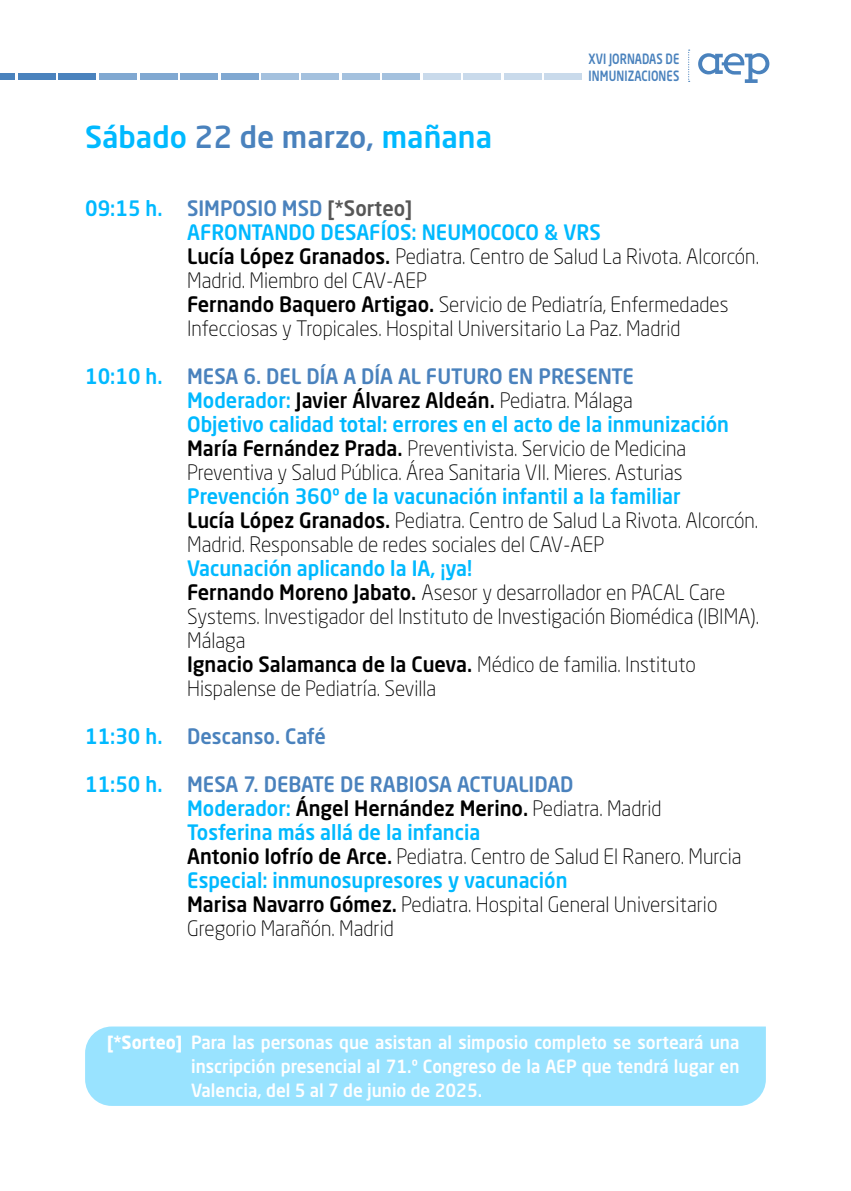
<style>
.page{position:relative;width:851px;height:1191px;background:#fff}
.page>*{position:absolute;margin:0;border:0;box-sizing:border-box;transform-origin:0 0}
.t1{font:500 30px "Neo Sans W1 G";color:#00b9ff}
.t2{font:300 21px/24px "Neo Sans W1 G";color:#000;scale:.95 1}
.t3{font:500 21px "Neo Sans W1 G";color:#4a82bd;scale:.95 1}
.t4{font:500 18px/24px "Neo Sans W1 G";color:#fff;text-align:justify;scale:.95 1}
.t5{font:500 14px/16.8px "Neo Sans W1 G";letter-spacing:.01em;color:#4a82bd;scale:.79 1}
.s1{color:#4a82bd}
.s2{font-weight:500;color:#00b9ff}
.s3{font-weight:500;color:#4a82bd}
.s4{font-weight:500;color:#575757}
.s5{font-weight:500}
.s6{color:#00b9ff}
.s7{font-weight:700}
</style>
<div class="page">
<svg style="left:688px;top:50px;width:1px;height:32px"></svg>
<div style="left:342px;top:73px;width:37px;height:7px;background:#a4c1de"></div>
<div style="left:180px;top:73px;width:38px;height:7px;background:#80a8d1"></div>
<div style="left:221px;top:73px;width:37px;height:7px;background:#80a8d1"></div>
<div style="left:301px;top:73px;width:38px;height:7px;background:#a4c1de"></div>
<div style="left:261px;top:73px;width:38px;height:7px;background:#a4c1de"></div>
<div style="left:382px;top:73px;width:38px;height:7px;background:#a4c1de"></div>
<div style="left:423px;top:73px;width:37px;height:7px;background:#c9daeb"></div>
<div style="left:140px;top:73px;width:37px;height:7px;background:#80a8d1"></div>
<div style="left:463px;top:73px;width:38px;height:7px;background:#c9daeb"></div>
<div style="left:0;top:73px;width:15px;height:7px;background:#4a82bd"></div>
<div style="left:18px;top:73px;width:37px;height:7px;background:#4a82bd"></div>
<div style="left:58px;top:73px;width:38px;height:7px;background:#4a82bd"></div>
<div style="left:99px;top:73px;width:38px;height:7px;background:#80a8d1"></div>
<div style="left:504px;top:73px;width:37px;height:7px;background:#c9daeb"></div>
<div style="left:544px;top:73px;width:37px;height:7px;background:#c9daeb"></div>
<svg style="left:698px;top:53px;width:71px;height:30px"></svg>
<div style="left:85px;top:1026px;width:680px;height:80px;background:#99e3ff"></div>
<h1 class="t1" style="left:85px;top:118px;width:408px">Sábado <span class="s1">22 de marzo,</span> mañana</h1>
<p class="t5" style="left:588px;top:50px;width:116px">XVI JORNADAS DE<br>INMUNIZACIONES</p>
<p class="t2" style="left:187px;top:196px;width:603px;text-indent:-102px"><span class="s2">09:15 h.</span> <span class="s3">SIMPOSIO MSD</span> <span class="s4">[*Sorteo]<br></span><span class="s2">AFRONTANDO DESAFÍOS: NEUMOCOCO &amp; VRS<br></span><span class="s5">Lucía López Granados.</span> Pediatra. Centro de Salud La Rivota. Alcorcón.<br>Madrid. Miembro del CAV-AEP<br><span class="s5">Fernando Baquero Artigao.</span> Servicio de Pediatría, Enfermedades Infecciosas y Tropicales. Hospital Universitario La Paz. Madrid</p>
<p class="t2" style="left:187px;top:364px;width:572px;text-indent:-102px"><span class="s2">10:10 h.</span> <span class="s3">MESA 6. DEL DÍA A DÍA AL FUTURO EN PRESENTE </span><span class="s2">Moderador:</span> <span class="s5">Javier Álvarez Aldeán.</span> Pediatra. Málaga<br><span class="s2">Objetivo calidad total: errores en el acto de la inmunización </span><span class="s5">María Fernández Prada.</span> Preventivista. Servicio de Medicina Preventiva y Salud Pública. Área Sanitaria VII. Mieres. Asturias</p>
<p class="t2" style="left:187px;top:484px;width:602px"><span class="s2">Prevención 360º de la vacunación infantil a la familiar<br></span><span class="s5">Lucía López Granados.</span> Pediatra. Centro de Salud La Rivota. Alcorcón.<br>Madrid. Responsable de redes sociales del CAV-AEP</p>
<p class="t2" style="left:187px;top:556px;width:603px"><span class="s2">Vacunación aplicando la IA, ¡ya!<br></span><span class="s5">Fernando Moreno Jabato.</span> Asesor y desarrollador en PACAL Care Systems. Investigador del Instituto de Investigación Biomédica (IBIMA).<br>Málaga<br><span class="s5">Ignacio Salamanca de la Cueva.</span> Médico de familia. Instituto Hispalense de Pediatría. Sevilla</p>
<p class="t3" style="left:85px;top:723px;width:255px"><span class="s6">11:30 h.</span> Descanso. Café</p>
<p class="t2" style="left:187px;top:772px;width:585px;text-indent:-102px"><span class="s2">11:50 h.</span> <span class="s3">MESA 7. DEBATE DE RABIOSA ACTUALIDAD<br></span><span class="s2">Moderador:</span> <span class="s5">Ángel Hernández Merino.</span> Pediatra. Madrid <span class="s2">Tosferina más allá de la infancia<br></span><span class="s5">Antonio Iofrío de Arce.</span> Pediatra. Centro de Salud El Ranero. Murcia <span class="s2">Especial: inmunosupresores y vacunación<br></span><span class="s5">Marisa Navarro Gómez.</span> Pediatra. Hospital General Universitario Gregorio Marañón. Madrid</p>
<p class="t4" style="left:191px;top:1030px;width:578px;text-indent:-84px"><span class="s7">[*Sorteo]</span> Para las personas que asistan al simposio completo se sorteará una inscripción presencial al 71.º Congreso de la AEP que tendrá lugar en Valencia, del 5 al 7 de junio de 2025.</p>
</div>
